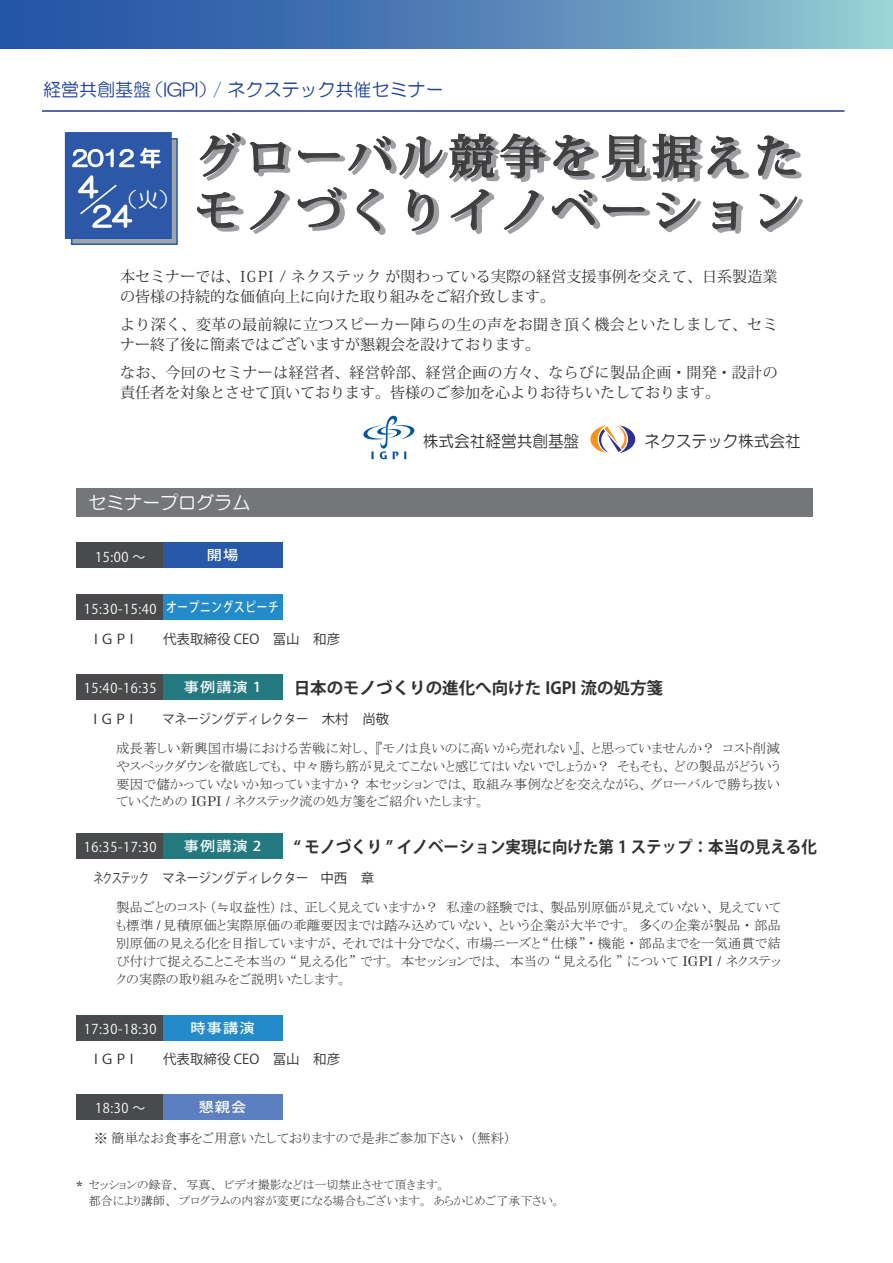
<style>
.page{position:relative;width:893px;height:1263px;background:#fff}
.page>*{position:absolute;margin:0;border:0;box-sizing:border-box;transform-origin:0 0}
.t1{font:500 46.2px/54px "Koz Min Pro";letter-spacing:.1em;color:#3e3e3f}
.t2{font:27px/29.2px "HG Maru Gothic MPRO";color:#fff}
.t3{font:21px "HG Maru Gothic MPRO";color:#fff}
.t4{font:18px "HG Maru Gothic MPRO";color:#20419a}
.t5{font:18px "HG Maru Gothic MPRO";color:#fff}
.t6{font:700 16.5px "Koz Go Pro";color:#312f30;scale:.94 1}
.t7{font:700 16.5px "Koz Go Pro";color:#312f30}
.t8{font:16.5px "HG Maru Gothic MPRO";color:#312f30;scale:.95 1}
.t9{font:15px/19.5px "Koz Min Std";letter-spacing:.005em;color:#312f30}
.t10{font:13.5px/18px "MS P Mincho";color:#312f30}
.t11{font:13.5px "Koz Go Pro";letter-spacing:.05em;color:#fff;scale:.95 1}
.t12{font:13.5px "Koz Go Pro";color:#312f30}
.t13{font:500 13.5px "Koz Go Pro";letter-spacing:.075em;color:#fff;scale:1.12 1}
.t14{font:13.5px "Koz Go Pro";color:#312f30;scale:1.1 1}
.t15{font:12px/15.8px "MS P Mincho";color:#312f30}
.s1{font-weight:500}
.s2{font-family:"Koz Go Pro"}
.s3{font-family:"Century"}
.s4{font-family:"Century";font-size:13.5px}
</style>
<div class="page">
<div style="left:76px;top:488px;width:736px;height:29px;background:#757679"></div>
<div style="left:76px;top:674px;width:88px;height:25px;background:#494a4b"></div>
<div style="left:163px;top:674px;width:119px;height:25px;background:#24787f"></div>
<div style="left:76px;top:833px;width:88px;height:25px;background:#494a4b"></div>
<div style="left:163px;top:833px;width:119px;height:25px;background:#24787f"></div>
<div style="left:76px;top:1094px;width:88px;height:25px;background:#494a4b"></div>
<div style="left:163px;top:1094px;width:119px;height:25px;background:#5b7fc0"></div>
<div style="left:76px;top:594px;width:88px;height:26px;background:#494a4b"></div>
<div style="left:163px;top:594px;width:119px;height:26px;background:#248bcb"></div>
<div style="left:76px;top:1015px;width:88px;height:25px;background:#494a4b"></div>
<div style="left:163px;top:1015px;width:119px;height:25px;background:#248bcb"></div>
<div style="left:76px;top:543px;width:88px;height:25px;background:#494a4b"></div>
<div style="left:163px;top:543px;width:119px;height:25px;background:#2859a8"></div>
<div style="left:71px;top:138px;width:107px;height:107px;background:#a1a3a6;border:2px solid #215aa9"></div>
<div style="left:65px;top:132px;width:107px;height:107px;background:#2d58a7;border:2px solid #215aa9"></div>
<svg style="left:196px;top:132px;width:607px;height:103px"></svg>
<svg style="left:72px;top:147px;width:89px;height:81px"></svg>
<hr style="left:42px;top:110px;width:802px;height:2px;background:#273b8e">
<svg style="left:0;top:0;width:893px;height:49px;background:#5585b8"></svg>
<svg style="left:363px;top:415px;width:52px;height:44px"></svg>
<svg style="left:590px;top:425px;width:45px;height:28px"></svg>
<p class="t4" style="left:43px;top:81px;width:402px">経営共創基盤（IGPI）/ ネクステック共催セミナー</p>
<p class="t1" style="left:194px;top:128px;width:607px">グローバル競争を見据えたモノづくりイノベーション</p>
<p class="t9" style="left:120px;top:267px;width:659px">本セミナーでは、IGPI / ネクステック が関わっている実際の経営支援事例を交えて、日系製造業の皆様の持続的な価値向上に向けた取り組みをご紹介致します。</p>
<p class="t9" style="left:120px;top:315px;width:659px">より深く、変革の最前線に立つスピーカー陣らの生の声をお聞き頂く機会といたしまして、セミナー終了後に簡素ではございますが懇親会を設けております。</p>
<p class="t9" style="left:120px;top:363px;width:659px">なお、今回のセミナーは経営者、経営幹部、経営企画の方々、ならびに製品企画・開発・設計の責任者を対象とさせて頂いております。皆様のご参加を心よりお待ちいたしております。</p>
<p class="t3" style="left:72px;top:148px;width:90px">2012 年</p>
<p class="t2" style="left:92px;top:172px;width:42px;text-indent:-14px">4<br>24</p>
<p class="t3" style="left:117px;top:189px;width:64px">（火）</p>
<p class="t5" style="left:88px;top:493px;width:163px">セミナープログラム</p>
<p class="t11" style="left:95px;top:548px;width:54px">15:00 ～</p>
<p class="t13" style="left:207px;top:547px;width:30px">開場</p>
<p class="t11" style="left:84px;top:600px;width:207px">15:30-15:40 <span class="s1">オープニングスピーチ</span></p>
<p class="t14" style="left:94px;top:630px;width:38px">IGPI</p>
<p class="t12" style="left:163px;top:630px;width:179px">代表取締役 CEO　冨山　和彦</p>
<p class="t8" style="left:423px;top:433px;width:166px">株式会社経営共創基盤</p>
<p class="t8" style="left:644px;top:433px;width:166px">ネクステック株式会社</p>
<p class="t11" style="left:84px;top:679px;width:78px">15:40-16:35</p>
<p class="t13" style="left:184px;top:678px;width:71px">事例講演 1</p>
<p class="t7" style="left:294px;top:678px;width:371px">日本のモノづくりの進化へ向けた IGPI 流の処方箋</p>
<p class="t14" style="left:94px;top:710px;width:38px">IGPI</p>
<p class="t10" style="left:116px;top:705px;width:665px;line-height:29px;text-indent:47px"><span class="s2">マネージングディレクター　木村　尚敬<br></span>成長著しい新興国市場における苦戦に対し、『モノは良いのに高いから売れない』、と思っていませんか？コスト削減</p>
<p class="t10" style="left:116px;top:757px;width:665px;text-align:justify">やスペックダウンを徹底しても、中々勝ち筋が見えてこないと感じてはいないでしょうか？そもそも、どの製品がどういう要因で儲かっていないか知っていますか？本セッションでは、取組み事例などを交えながら、グローバルで勝ち抜いていくための <span class="s3">IGPI /</span> ネクステック流の処方箋をご紹介いたします。</p>
<p class="t11" style="left:84px;top:838px;width:78px">16:35-17:30</p>
<p class="t13" style="left:184px;top:837px;width:71px">事例講演 2</p>
<p class="t6" style="left:294px;top:837px;width:558px">“ モノづくり ” イノベーション実現に向けた第 1 ステップ：本当の見える化</p>
<p class="t10" style="left:116px;top:864px;width:666px;line-height:29px;text-indent:-22px"><span class="s2">ネクステック マネージングディレクター　中西　章<br></span>製品ごとのコスト（≒収益性）は、正しく見えていますか？私達の経験では、製品別原価が見えていない、見えていて</p>
<p class="t10" style="left:116px;top:916px;width:667px;text-align:justify">も標準 <span class="s3">/</span> 見積原価と実際原価の乖離要因までは踏み込めていない、という企業が大半です。多くの企業が製品・部品別原価の見える化を目指していますが、それでは十分でなく、市場ニーズと“仕様” ・機能・部品までを一気通貫で結び付けて捉えることこそ本当の “見える化” です。本セッションでは、本当の “見える化 ” について <span class="s3">IGPI /</span> ネクステックの実際の取り組みをご説明いたします。</p>
<p class="t11" style="left:84px;top:1020px;width:78px">17:30-18:30</p>
<p class="t13" style="left:191px;top:1019px;width:59px">時事講演</p>
<p class="t14" style="left:94px;top:1050px;width:38px">IGPI</p>
<p class="t12" style="left:163px;top:1050px;width:179px">代表取締役 CEO　冨山　和彦</p>
<p class="t11" style="left:95px;top:1099px;width:54px">18:30 ～</p>
<p class="t13" style="left:199px;top:1098px;width:44px">懇親会</p>
<p class="t10" style="left:94px;top:1129px;width:418px">※ 簡単なお食事をご用意いたしておりますので是非ご参加下さい（無料）</p>
<p class="t15" style="left:89px;top:1177px;width:474px;text-indent:-13px"><span class="s4">*</span> セッションの録音、写真、ビデオ撮影などは一切禁止させて頂きます。<br>都合により講師、プログラムの内容が変更になる場合もございます。あらかじめご了承下さい。</p>
</div>
